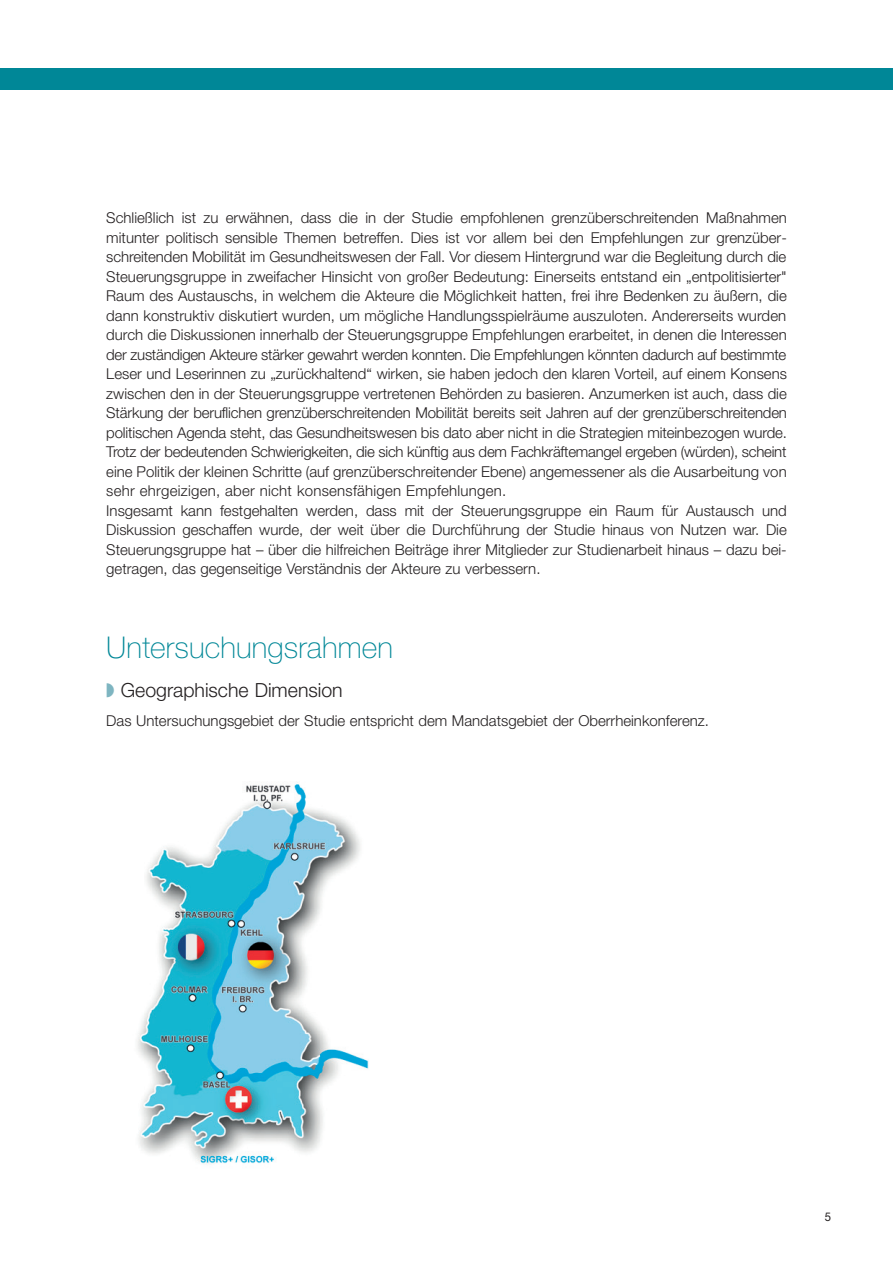
<style>
.page{position:relative;width:893px;height:1263px;background:#fff}
.page>*{position:absolute;margin:0;border:0;box-sizing:border-box;transform-origin:0 0}
.t1{font:100 30px "Helvetica Neue LT Std";letter-spacing:.005em;color:#008797}
.t2{font:300 19.5px "Helvetica Neue LT Std";color:#231f20}
.t3{font:300 15px/19.5px "Helvetica Neue LT Std";color:#231f20}
.t4{font:12px "Helvetica Neue LT Std";color:#231f20;scale:.95 1}
.s1{color:#7eb5c1}
</style>
<div class="page">
<div style="left:0;top:68px;width:893px;height:21px;background:#008797"></div>
<img style="left:137px;top:782px;width:232px;height:382px">
<p class="t3" style="left:106px;top:210px;width:682px">Schließlich ist zu erwähnen, dass die in der Studie empfohlenen grenzüberschreitenden Maßnahmen mitunter politisch sensible Themen betreffen. Dies ist vor allem bei den Empfehlungen zur grenzüber - schreitenden Mobilität im Gesundheitswesen der Fall. Vor diesem Hintergrund war die Begleitung durch die Steuerungsgruppe in zweifacher Hinsicht von großer Bedeutung: Einerseits entstand ein „entpolitisierter" Raum des Austauschs, in welchem die Akteure die Möglichkeit hatten, frei ihre Bedenken zu äußern, die dann konstruktiv diskutiert wurden, um mögliche Handlungsspielräume auszuloten. Andererseits wurden durch die Diskussionen innerhalb der Steuerungsgruppe Empfehlungen erarbeitet, in denen die Interessen der zuständigen Akteure stärker gewahrt werden konnten. Die Empfehlungen könnten dadurch auf bestimmte Leser und Leserinnen zu „zurückhaltend“ wirken, sie haben jedoch den klaren Vorteil, auf einem Konsens zwischen den in der Steuerungsgruppe vertretenen Behörden zu basieren. Anzumerken ist auch, dass die Stärkung der beruflichen grenzüberschreitenden Mobilität bereits seit Jahren auf der grenzüberschreitenden politischen Agenda steht, das Gesundheitswesen bis dato aber nicht in die Strategien miteinbezogen wurde.<br>Trotz der bedeutenden Schwierigkeiten, die sich künftig aus dem Fachkräftemangel ergeben (würden), scheint eine Politik der kleinen Schritte (auf grenzüberschreitender Ebene) angemessener als die Ausarbeitung von sehr ehrgeizigen, aber nicht konsensfähigen Empfehlungen.<br>Insgesamt kann festgehalten werden, dass mit der Steuerungsgruppe ein Raum für Austausch und Diskussion geschaffen wurde, der weit über die Durchführung der Studie hinaus von Nutzen war. Die Steuerungsgruppe hat – über die hilfreichen Beiträge ihrer Mitglieder zur Studienarbeit hinaus – dazu bei&shy;getragen, das gegenseitige Verständnis der Akteure zu verbessern.</p>
<h1 class="t1" style="left:106px;top:637px;width:288px">Untersuchungsrahmen</h1>
<h2 class="t2" style="left:106px;top:683px;width:238px"><span class="s1">◗</span> Geographische Dimension</h2>
<p class="t3" style="left:106px;top:712px;width:604px">Das Untersuchungsgebiet der Studie entspricht dem Mandatsgebiet der Oberrheinkonferenz.</p>
<p class="t4" style="left:825px;top:1212px;width:8px">5</p>
</div>
